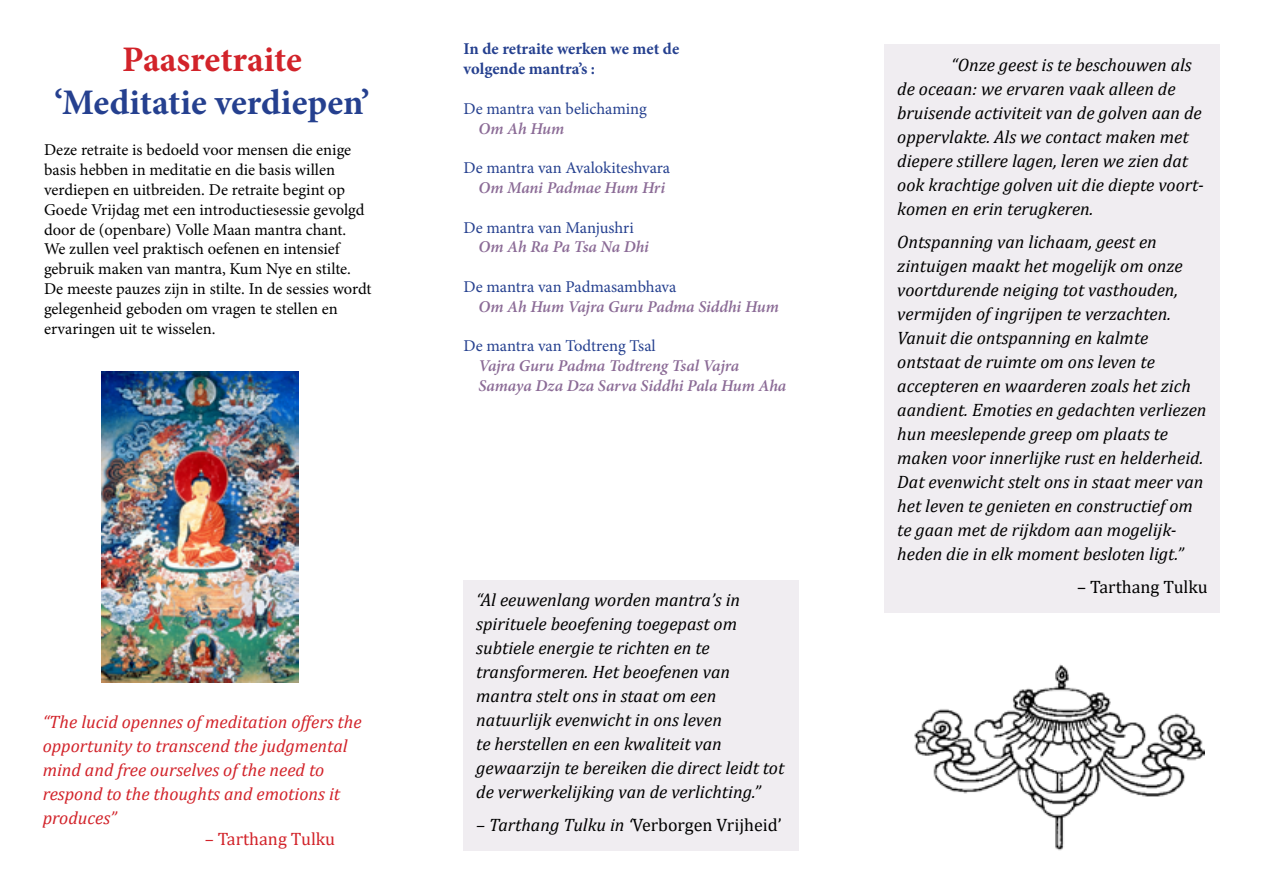
<style>
.page{position:relative;width:1263px;height:893px;background:#fff}
.page>*{position:absolute;margin:0;border:0;box-sizing:border-box;transform-origin:0 0}
.t1{font:700 36px "Minion Pro";color:#25408f}
.t2{font:700 36px "Minion Pro";letter-spacing:-.005em;color:#d2232a}
.t3{font:italic 18px/24px "Cambria";color:#000}
.t4{font:italic 18px/24px "Cambria";color:#d2232a}
.t5{font:18px "Cambria";color:#000}
.t6{font:18px "Cambria";color:#d2232a}
.t7{font:16.5px/19.8px "Minion Pro";color:#000}
.t8{font:italic 600 16.5px "Minion Pro";letter-spacing:-.01em;color:#8b6b96}
.t9{font:16.5px "Minion Pro";letter-spacing:-.005em;color:#25408f}
.t10{font:700 16.5px "Minion Pro";letter-spacing:-.005em;color:#25408f}
.s1{font-style:italic}
</style>
<div class="page">
<div style="left:884px;top:44px;width:336px;height:568px;background:#f0edf1"></div>
<img style="left:914px;top:664px;width:291px;height:187px">
<div style="left:463px;top:580px;width:336px;height:270px;background:#f0edf1"></div>
<img style="left:102px;top:371px;width:196px;height:311px">
<p class="t2" style="left:122px;top:34px;width:181px">Paasretraite</p>
<p class="t1" style="left:54px;top:77px;width:317px">‘Meditatie verdiepen’</p>
<p class="t7" style="left:44px;top:140px;width:322px">Deze retraite is bedoeld voor mensen die enige basis hebben in meditatie en die basis willen verdiepen en uitbreiden. De retraite begint op Goede Vrijdag met een introductiesessie gevolgd door de (openbare) Volle Maan mantra chant.</p>
<p class="t7" style="left:44px;top:239px;width:308px">We zullen veel praktisch oefenen en intensief gebruik maken van mantra, Kum Nye en stilte.</p>
<p class="t7" style="left:44px;top:279px;width:329px">De meeste pauzes zijn in stilte. In de sessies wordt gelegenheid geboden om vragen te stellen en ervaringen uit te wisselen.</p>
<p class="t4" style="left:43px;top:709px;width:320px">“The lucid opennes of meditation offers the</p>
<p class="t4" style="left:43px;top:733px;width:306px">opportunity to transcend the judgmental mind and free ourselves of the need to respond to the thoughts and emotions it produces”</p>
<p class="t6" style="left:205px;top:829px;width:132px"><span class="s1">–</span> Tarthang Tulku</p>
<p class="t10" style="left:463px;top:37px;width:217px">In de retraite werken we met de</p>
<p class="t10" style="left:463px;top:57px;width:133px">volgende mantra’s :</p>
<p class="t9" style="left:463px;top:97px;width:185px">De mantra van belichaming</p>
<p class="t8" style="left:478px;top:117px;width:87px">Om Ah Hum</p>
<p class="t9" style="left:463px;top:157px;width:208px">De mantra van Avalokiteshvara</p>
<p class="t8" style="left:478px;top:176px;width:188px">Om Mani Padmae Hum Hri</p>
<p class="t9" style="left:463px;top:216px;width:172px">De mantra van Manjushri</p>
<p class="t8" style="left:478px;top:235px;width:172px">Om Ah Ra Pa Tsa Na Dhi</p>
<p class="t9" style="left:463px;top:276px;width:214px">De mantra van Padmasambhava</p>
<p class="t8" style="left:478px;top:295px;width:302px">Om Ah Hum Vajra Guru Padma Siddhi Hum</p>
<p class="t9" style="left:463px;top:335px;width:194px">De mantra van Todtreng Tsal</p>
<p class="t8" style="left:478px;top:354px;width:262px">Vajra Guru Padma Todtreng Tsal Vajra</p>
<p class="t8" style="left:478px;top:374px;width:309px">Samaya Dza Dza Sarva Siddhi Pala Hum Aha</p>
<p class="t3" style="left:476px;top:587px;width:265px">“Al eeuwenlang worden mantra’s in spirituele beoefening toegepast om subtiele energie te richten en te</p>
<p class="t3" style="left:476px;top:659px;width:309px">transformeren. Het beoefenen van mantra stelt ons in staat om een natuurlijk evenwicht in ons leven<br>te herstellen en een kwaliteit van gewaarzijn te bereiken die direct leidt tot de verwerkelijking van de verlichting.”</p>
<p class="t5" style="left:476px;top:815px;width:307px"><span class="s1">– Tarthang Tulku in ‘</span>Verborgen Vrijheid’</p>
<p class="t3" style="left:897px;top:52px;width:308px;text-indent:54px">“Onze geest is te beschouwen als de oceaan: we ervaren vaak alleen de bruisende activiteit van de golven aan de oppervlakte. Als we contact maken met diepere stillere lagen, leren we zien dat ook krachtige golven uit die diepte voort&shy;komen en erin terugkeren.</p>
<p class="t3" style="left:897px;top:229px;width:311px">Ontspanning van lichaam, geest en zintuigen maakt het mogelijk om onze voortdurende neiging tot vasthouden, vermijden of ingrijpen te verzachten.<br>Vanuit die ontspanning en kalmte ontstaat de ruimte om ons leven te accepteren en waarderen zoals het zich aandient. Emoties en gedachten verliezen hun meeslepende greep om plaats te maken voor innerlijke rust en helderheid.<br>Dat evenwicht stelt ons in staat meer van het leven te genieten en constructief om te gaan met de rijkdom aan mogelijk&shy;heden die in elk moment besloten ligt.”</p>
<p class="t5" style="left:1077px;top:576px;width:132px">– Tarthang Tulku</p>
</div>
